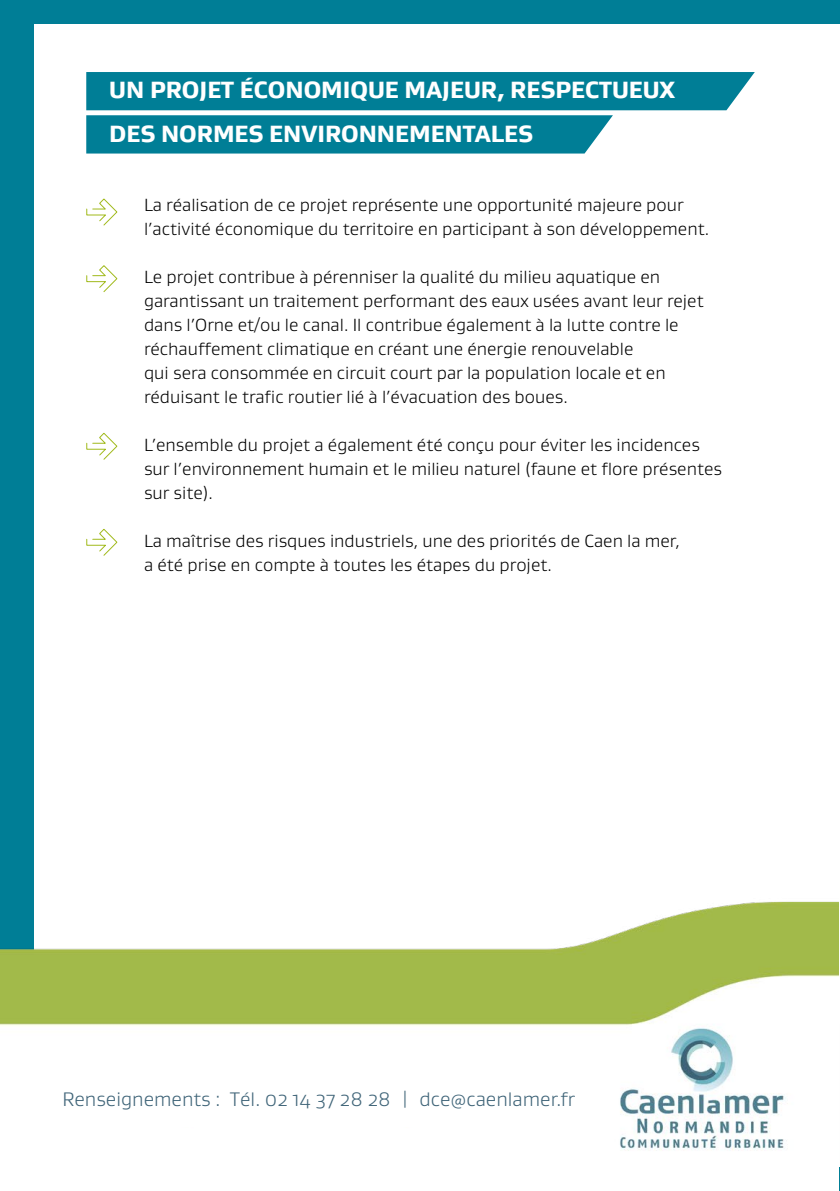
<style>
.page{position:relative;width:840px;height:1191px;background:#fff}
.page>*{position:absolute;margin:0;border:0;box-sizing:border-box;transform-origin:0 0}
.t1{font:800 24px "Gustan";color:#fff}
.t2{font:300 20px "Gustan";color:#3f6478}
.t3{font:300 18px/24px "Gustan";color:#000}
</style>
<div class="page">
<svg style="left:839px;top:1167px;width:1px;height:24px"></svg>
<img style="left:0;top:0;width:838px;height:1151px">
<div style="left:35px;top:1068px;width:534px;height:58px;background:#fff"></div>
<p class="t1" style="left:109px;top:74px;width:566px">UN PROJET ÉCONOMIQUE MAJEUR, RESPECTUEUX</p>
<p class="t1" style="left:109px;top:118px;width:425px">DES NORMES ENVIRONNEMENTALES</p>
<p class="t3" style="left:144px;top:192px;width:566px">La réalisation de ce projet représente une opportunité majeure pour l’activité économique du territoire en participant à son développement.</p>
<p class="t3" style="left:144px;top:264px;width:561px">Le projet contribue à pérenniser la qualité du milieu aquatique en garantissant un traitement performant des eaux usées avant leur rejet dans l’Orne et/ou le canal. Il contribue également à la lutte contre le réchauffement climatique en créant une énergie renouvelable</p>
<p class="t3" style="left:144px;top:360px;width:523px">qui sera consommée en circuit court par la population locale et en réduisant le trafic routier lié à l’évacuation des boues.</p>
<p class="t3" style="left:144px;top:432px;width:579px">L’ensemble du projet a également été conçu pour éviter les incidences sur l’environnement humain et le milieu naturel (faune et flore présentes sur site).</p>
<p class="t3" style="left:144px;top:528px;width:537px">La maîtrise des risques industriels, une des priorités de Caen la mer, a été prise en compte à toutes les étapes du projet.</p>
<p class="t2" style="left:62px;top:1086px;width:514px">Renseignements : Tél. 02 14 37 28 28 | dce@caenlamer.fr</p>
</div>
